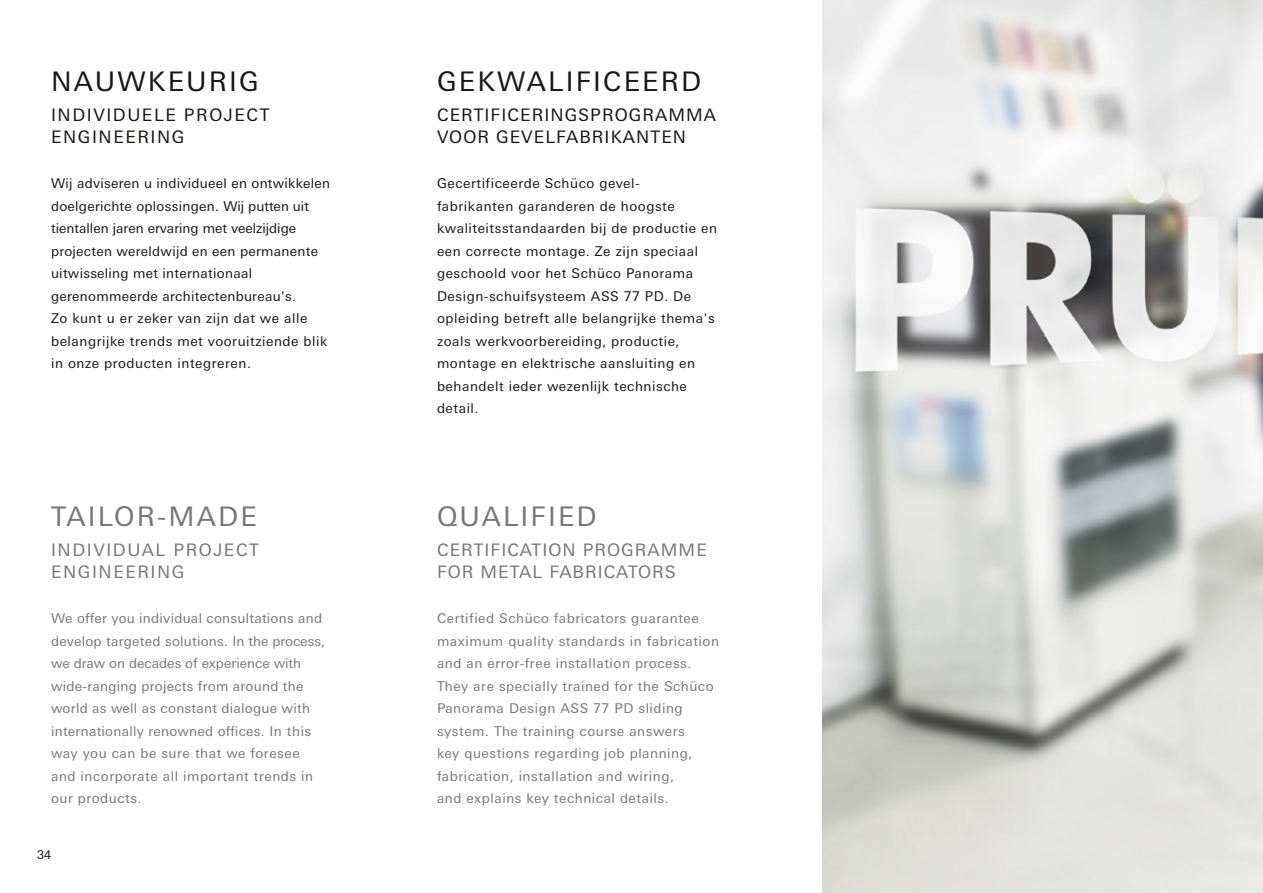
<style>
.page{position:relative;width:1263px;height:893px;background:#fff}
.page>*{position:absolute;margin:0;border:0;box-sizing:border-box;transform-origin:0 0}
.t1{font:27px "Univers For Schueco 430 Reg";letter-spacing:.08em;color:#181715}
.t2{font:27px "Univers For Schueco 430 Reg";letter-spacing:.08em;color:#767779}
.t3{font:17.25px/22.5px "Univers For Schueco 430 Reg";letter-spacing:.06em;color:#181715}
.t4{font:17.25px/22.5px "Univers For Schueco 430 Reg";letter-spacing:.06em;color:#767779}
.t5{font:17.25px/22.5px "Univers For Schueco 430 Reg";letter-spacing:.09em;color:#181715}
.t6{font:17.25px/22.5px "Univers For Schueco 430 Reg";letter-spacing:.09em;color:#767779}
.t7{font:13.5px/22.5px "Univers For Schueco 430 Reg";letter-spacing:.04em;color:#181715}
.t8{font:13.5px/22.5px "Univers For Schueco 430 Reg";letter-spacing:.02em;color:#181715}
.t9{font:13.5px/22.5px "Univers For Schueco 430 Reg";letter-spacing:.04em;color:#767779}
.t10{font:13.5px/22.5px "Univers For Schueco 430 Reg";letter-spacing:.02em;color:#767779}
.t11{font:12px "Univers For Schueco 430 Reg";color:#181715}
</style>
<div class="page">
<img style="left:822px;top:0;width:441px;height:893px">
<h1 class="t1" style="left:51px;top:65px;width:209px">NAUWKEURIG</h1>
<p class="t5" style="left:51px;top:104px;width:220px">INDIVIDUELE PROJECT<br>ENGINEERING</p>
<p class="t8" style="left:51px;top:172px;width:281px">Wij adviseren u individueel en ontwikkelen doelgerichte oplossingen. Wij putten uit tientallen jaren ervaring met veelzijdige projecten wereldwijd en een permanente uitwisseling met internationaal gerenommeerde architectenbureau's.<br>Zo kunt u er zeker van zijn dat we alle belangrijke trends met vooruitziende blik in onze producten integreren.</p>
<h1 class="t2" style="left:51px;top:500px;width:207px">TAILOR-MADE</h1>
<p class="t6" style="left:51px;top:539px;width:210px">INDIVIDUAL PROJECT<br>ENGINEERING</p>
<p class="t10" style="left:51px;top:607px;width:275px">We offer you individual consultations and develop targeted solutions. In the process, we draw on decades of experience with wide-ranging projects from around the world as well as constant dialogue with internationally renowned offices. In this way you can be sure that we foresee and incorporate all important trends in our products.</p>
<p class="t11" style="left:37px;top:848px;width:15px">34</p>
<h1 class="t1" style="left:437px;top:65px;width:266px">GEKWALIFICEERD</h1>
<p class="t3" style="left:437px;top:104px;width:281px">CERTIFICERINGSPROGRAMMA<br>VOOR GEVELFABRIKANTEN</p>
<p class="t7" style="left:437px;top:172px;width:282px">Gecertificeerde Schüco gevel&shy;fabrikanten garanderen de hoogste kwaliteitsstandaarden bij de productie en een correcte montage. Ze zijn speciaal geschoold voor het Schüco Panorama Design-schuifsysteem ASS 77 PD. De opleiding betreft alle belangrijke thema's zoals werkvoorbereiding, productie, montage en elektrische aansluiting en behandelt ieder wezenlijk technische detail.</p>
<h1 class="t2" style="left:437px;top:500px;width:161px">QUALIFIED</h1>
<p class="t4" style="left:437px;top:539px;width:271px">CERTIFICATION PROGRAMME<br>FOR METAL FABRICATORS</p>
<p class="t9" style="left:437px;top:607px;width:284px">Certified Schüco fabricators guarantee maximum quality standards in fabrication and an error-free installation process.<br>They are specially trained for the Schüco Panorama Design ASS 77 PD sliding system. The training course answers<br>key questions regarding job planning, fabrication, installation and wiring,<br>and explains key technical details.</p>
</div>
